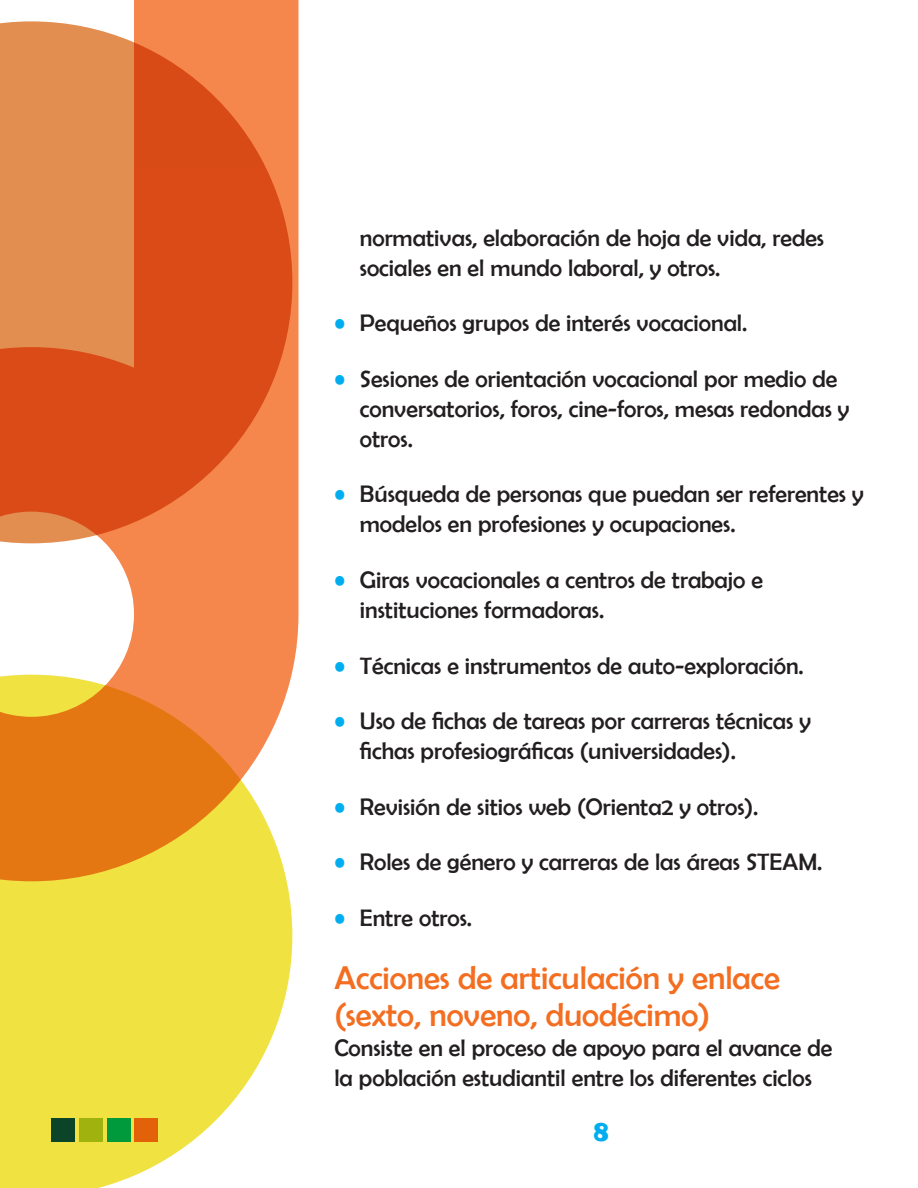
<style>
.page{position:relative;width:918px;height:1188px;background:#fff}
.page>*{position:absolute;margin:0;border:0;box-sizing:border-box;transform-origin:0 0}
.t1{font:33px/37.2px "Berlin Sans FB";color:#f36e21}
.t2{font:700 30px "Berlin Sans FB Demi";color:#00aeef}
.t3{font:24px/30px "Berlin Sans FB";color:#231f20}
.s1{color:#00aeef}
</style>
<div class="page">
<svg style="left:0;top:0;width:298px;height:947px;background:#e77f4d"></svg>
<svg style="left:0;top:675px;width:292px;height:513px;background:#ecc64d"></svg>
<p class="t3" style="left:360px;top:222px;width:466px">normativas, elaboración de hoja de vida, redes sociales en el mundo laboral, y otros.</p>
<p class="t3" style="left:334px;top:308px;width:415px"><span class="s1">•</span> Pequeños grupos de interés vocacional.</p>
<p class="t3" style="left:360px;top:363px;width:491px;text-indent:-26px"><span class="s1">•</span> Sesiones de orientación vocacional por medio de conversatorios, foros, cine-foros, mesas redondas y otros.</p>
<p class="t3" style="left:360px;top:479px;width:505px;text-indent:-26px"><span class="s1">•</span> Búsqueda de personas que puedan ser referentes y modelos en profesiones y ocupaciones.</p>
<p class="t3" style="left:360px;top:565px;width:405px;text-indent:-26px"><span class="s1">•</span> Giras vocacionales a centros de trabajo e instituciones formadoras.</p>
<p class="t3" style="left:334px;top:650px;width:471px"><span class="s1">•</span> Técnicas e instrumentos de auto-exploración.</p>
<p class="t3" style="left:360px;top:706px;width:452px;text-indent:-26px"><span class="s1">•</span> Uso de fichas de tareas por carreras técnicas y fichas profesiográficas (universidades).</p>
<p class="t3" style="left:334px;top:791px;width:425px"><span class="s1">•</span> Revisión de sitios web (Orienta2 y otros).</p>
<p class="t3" style="left:334px;top:847px;width:490px"><span class="s1">•</span> Roles de género y carreras de las áreas STEAM.</p>
<p class="t3" style="left:334px;top:903px;width:139px"><span class="s1">•</span> Entre otros.</p>
<h1 class="t1" style="left:334px;top:959px;width:447px">Acciones de articulación y enlace (sexto, noveno, duodécimo)</h1>
<p class="t3" style="left:334px;top:1033px;width:499px">Consiste en el proceso de apoyo para el avance de la población estudiantil entre los diferentes ciclos</p>
<p class="t2" style="left:594px;top:1114px;width:16px">8</p>
</div>
